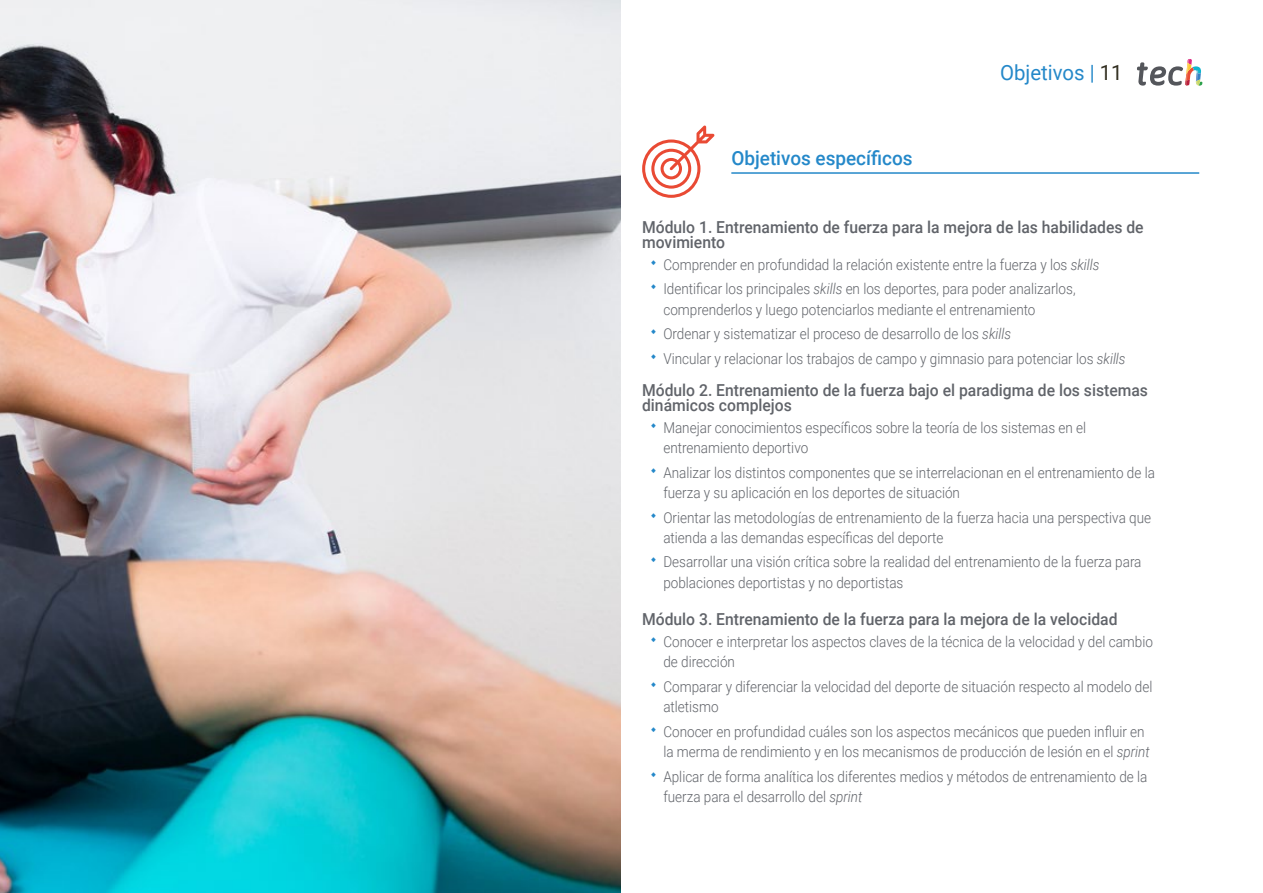
<style>
.page{position:relative;width:1263px;height:893px;background:#fff}
.page>*{position:absolute;margin:0;border:0;box-sizing:border-box;transform-origin:0 0}
.t1{font:21px "Roboto";color:#2488c9}
.t2{font:500 19.5px "Roboto";color:#2488c9}
.t3{font:500 16.5px/15px "Roboto";color:#61646a;scale:.95 1}
.t4{font:300 15px/20.2px "Roboto";color:#61646a;scale:.9 1}
.s1{color:#312e20}
.s2{font-style:italic}
</style>
<div class="page">
<svg style="left:1137px;top:59px;width:65px;height:27px"></svg>
<img style="left:0;top:0;width:621px;height:893px">
<svg style="left:642px;top:125px;width:72px;height:73px"></svg>
<hr style="left:731px;top:173px;width:468px;height:1px;background:#2488c9">
<h2 class="t2" style="left:731px;top:144px;width:183px">Objetivos específicos</h2>
<h1 class="t1" style="left:1000px;top:57px;width:124px">Objetivos | <span class="s1">11</span></h1>
<p class="t3" style="left:642px;top:219px;width:529px">Módulo 1. Entrenamiento de fuerza para la mejora de las habilidades de movimiento</p>
<p class="t4" style="left:663px;top:252px;width:486px;line-height:24.5px">Comprender en profundidad la relación existente entre la fuerza y los <span class="s2">skills<br></span>Identificar los principales <span class="s2">skills</span> en los deportes, para poder analizarlos,</p>
<p class="t4" style="left:663px;top:297px;width:515px;line-height:24.5px">comprenderlos y luego potenciarlos mediante el entrenamiento<br>Ordenar y sistematizar el proceso de desarrollo de los <span class="s2">skills<br></span>Vincular y relacionar los trabajos de campo y gimnasio para potenciar los <span class="s2">skills</span></p>
<p class="t3" style="left:642px;top:382px;width:534px">Módulo 2. Entrenamiento de la fuerza bajo el paradigma de los sistemas dinámicos complejos</p>
<p class="t4" style="left:663px;top:417px;width:471px">Manejar conocimientos específicos sobre la teoría de los sistemas en el entrenamiento deportivo</p>
<p class="t4" style="left:663px;top:462px;width:548px">Analizar los distintos componentes que se interrelacionan en el entrenamiento de la fuerza y su aplicación en los deportes de situación</p>
<p class="t4" style="left:663px;top:507px;width:543px">Orientar las metodologías de entrenamiento de la fuerza hacia una perspectiva que atienda a las demandas específicas del deporte</p>
<p class="t4" style="left:663px;top:551px;width:533px">Desarrollar una visión crítica sobre la realidad del entrenamiento de la fuerza para poblaciones deportistas y no deportistas</p>
<p class="t3" style="left:642px;top:611px;width:502px">Módulo 3. Entrenamiento de la fuerza para la mejora de la velocidad</p>
<p class="t4" style="left:663px;top:631px;width:545px">Conocer e interpretar los aspectos claves de la técnica de la velocidad y del cambio de dirección</p>
<p class="t4" style="left:663px;top:676px;width:545px">Comparar y diferenciar la velocidad del deporte de situación respecto al modelo del atletismo</p>
<p class="t4" style="left:663px;top:721px;width:542px">Conocer en profundidad cuáles son los aspectos mecánicos que pueden influir en la merma de rendimiento y en los mecanismos de producción de lesión en el <span class="s2">sprint</span></p>
<p class="t4" style="left:663px;top:765px;width:539px">Aplicar de forma analítica los diferentes medios y métodos de entrenamiento de la fuerza para el desarrollo del <span class="s2">sprint</span></p>
</div>
